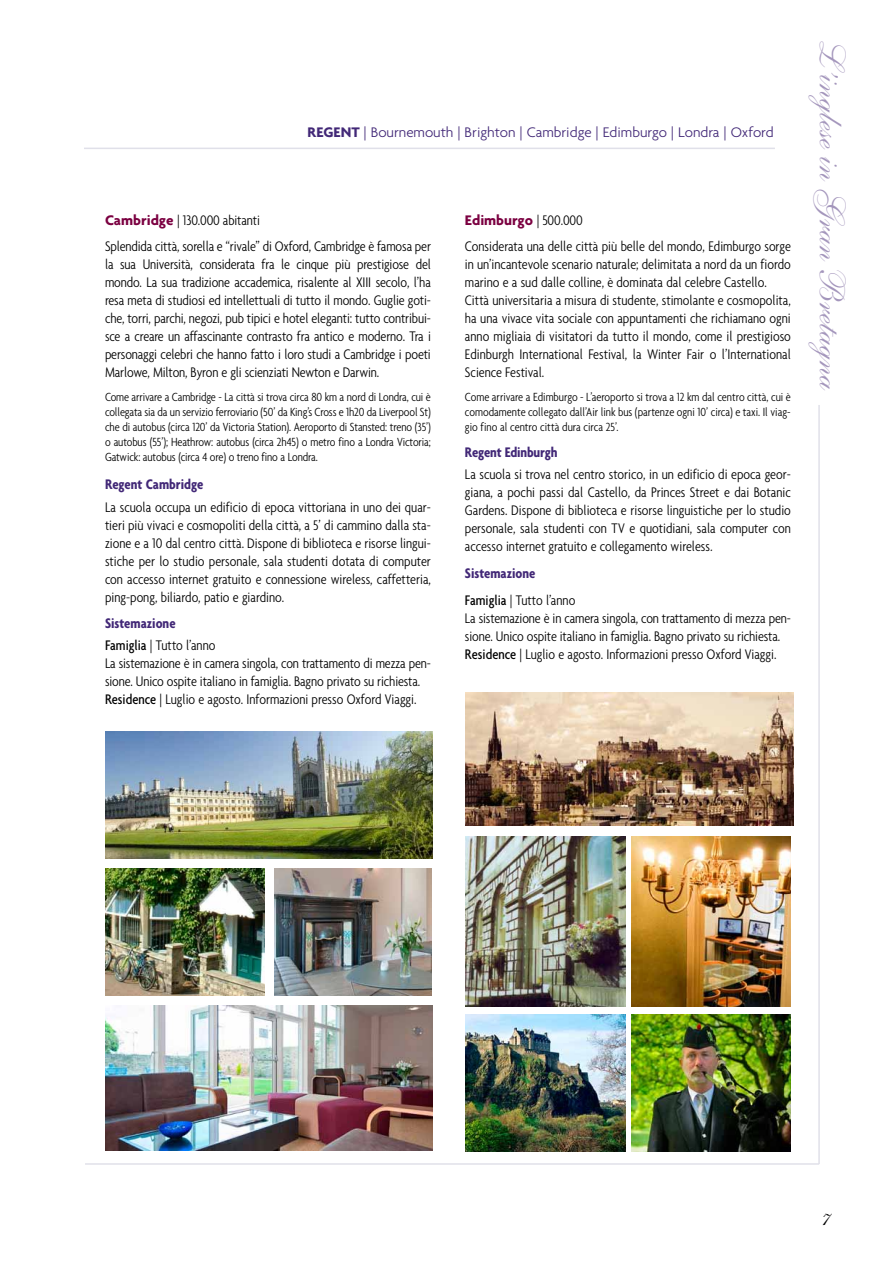
<style>
.page{position:relative;width:893px;height:1263px;background:#fff}
.page>*{position:absolute;margin:0;border:0;box-sizing:border-box;transform-origin:0 0}
.t1{font:36px "Shelley Allegro Script";color:#a496bc}
.t2{font:24px "Shelley Allegro Script";color:#000}
.t3{font:300 condensed 15px/18px "Agenda";color:#000}
.t4{font:700 condensed 15px/22.2px "Agenda";color:#422877}
.t5{font:300 15px "Agenda";color:#422877}
.t6{font:300 condensed 12.75px/15px "Agenda";letter-spacing:-.01em;color:#000;text-align:justify}
.s1{font-weight:700}
.s2{font-weight:700;font-stretch:normal;color:#7b0041}
.s3{font-weight:500;color:#000}
.s4{font-weight:300;color:#000}
.s5{font-weight:500}
.s6{font-style:italic}
</style>
<div class="page">
<hr style="left:84px;top:148px;width:691px;height:1px;background:#e0e0e9">
<hr style="left:85px;top:1163px;width:734px;height:2px;background:#e0e0e9">
<hr style="left:818px;top:405px;width:2px;height:759px;background:#e0e0e9">
<img style="left:466px;top:837px;width:159px;height:170px">
<img style="left:631px;top:837px;width:160px;height:170px">
<img style="left:466px;top:693px;width:328px;height:133px">
<img style="left:466px;top:1015px;width:159px;height:136px">
<img style="left:631px;top:1015px;width:160px;height:136px">
<img style="left:105px;top:1005px;width:328px;height:145px">
<img style="left:105px;top:731px;width:328px;height:128px">
<img style="left:274px;top:868px;width:157px;height:128px">
<img style="left:105px;top:868px;width:160px;height:128px">
<p class="t5" style="left:308px;top:126px;width:468px"><span class="s1">REGENT</span> | Bournemouth | Brighton | Cambridge | Edimburgo | Londra | Oxford</p>
<p class="t3" style="left:105px;top:208px;width:327px;line-height:26.5px"><span class="s2">Cambridge</span> | 130.000 abitanti<br>Splendida città, sorella e “rivale” di Oxford, Cambridge è famosa per</p>
<p class="t3" style="left:105px;top:257px;width:327px;text-align:justify">la sua Università, considerata fra le cinque più prestigiose del mondo. La sua tradizione accademica, risalente al XIII secolo, l’ha resa meta di studiosi ed intellettuali di tutto il mondo. Guglie goti&shy;che, torri, parchi, negozi, pub tipici e hotel eleganti: tutto contribui&shy;sce a creare un affascinante contrasto fra antico e moderno. Tra i personaggi celebri che hanno fatto i loro studi a Cambridge i poeti Marlowe, Milton, Byron e gli scienziati Newton e Darwin.</p>
<p class="t6" style="left:105px;top:390px;width:327px">Come arrivare a Cambridge - La città si trova circa 80 km a nord di Londra, cui è collegata sia da un servizio ferroviario (50’ da King’s Cross e 1h20 da Liverpool St) che di autobus (circa 120’ da Victoria Station). Aeroporto di Stansted: treno (35’) o autobus (55’); Heathrow: autobus (circa 2h45) o metro fino a Londra Victoria; Gatwick: autobus (circa 4 ore) o treno fino a Londra.</p>
<p class="t4" style="left:105px;top:475px;width:100px">Regent Cambridge</p>
<p class="t3" style="left:105px;top:499px;width:327px;text-align:justify">La scuola occupa un edificio di epoca vittoriana in uno dei quar&shy;tieri più vivaci e cosmopoliti della città, a 5’ di cammino dalla sta&shy;zione e a 10 dal centro città. Dispone di biblioteca e risorse lingui&shy;stiche per lo studio personale, sala studenti dotata di computer con accesso internet gratuito e connessione wireless, caffetteria, ping-pong, biliardo, patio e giardino.</p>
<p class="t4" style="left:105px;top:613px;width:112px">Sistemazione<br><span class="s3">Famiglia</span> <span class="s4">| Tutto l’anno</span></p>
<p class="t3" style="left:105px;top:656px;width:327px">La sistemazione è in camera singola, con trattamento di mezza pen&shy;sione. Unico ospite italiano in famiglia. Bagno privato su richiesta.<br><span class="s5">Residence</span> | Luglio e agosto. Informazioni presso Oxford Viaggi.</p>
<p class="t3" style="left:465px;top:208px;width:327px;line-height:26.5px"><span class="s2">Edimburgo</span> | 500.000<br>Considerata una delle città più belle del mondo, Edimburgo sorge</p>
<p class="t3" style="left:465px;top:257px;width:327px">in un’incantevole scenario naturale; delimitata a nord da un fiordo marino e a sud dalle colline, è dominata dal celebre Castello.<br>Città universitaria a misura di studente, stimolante e cosmopolita, ha una vivace vita sociale con appuntamenti che richiamano ogni anno migliaia di visitatori da tutto il mondo, come il prestigioso Edinburgh International Festival, la Winter Fair o l’International Science Festival.</p>
<p class="t6" style="left:465px;top:390px;width:327px">Come arrivare a Edimburgo - L’aeroporto si trova a 12 km dal centro città, cui è comodamente collegato dall’Air link bus (partenze ogni 10’ circa) e taxi. Il viag&shy;gio fino al centro città dura circa 25’.</p>
<p class="t4" style="left:465px;top:443px;width:94px">Regent Edinburgh</p>
<p class="t3" style="left:465px;top:467px;width:327px;text-align:justify">La scuola si trova nel centro storico, in un edificio di epoca geor&shy;giana, a pochi passi dal Castello, da Princes Street e dai Botanic Gardens. Dispone di biblioteca e risorse linguistiche per lo studio personale, sala studenti con TV e quotidiani, sala computer con accesso internet gratuito e collegamento wireless<span class="s6">.</span></p>
<p class="t4" style="left:465px;top:561px;width:112px;line-height:26.5px">Sistemazione<br><span class="s3">Famiglia</span> <span class="s4">| Tutto l’anno</span></p>
<p class="t3" style="left:465px;top:610px;width:327px">La sistemazione è in camera singola, con trattamento di mezza pen&shy;sione. Unico ospite italiano in famiglia. Bagno privato su richiesta.<br><span class="s5">Residence</span> | Luglio e agosto. Informazioni presso Oxford Viaggi.</p>
<h1 class="t1" style="left:842px;top:35px;width:357px;rotate:90deg">L’inglesein Gran B retagna</h1>
<h2 class="t2" style="left:817px;top:1210px;width:11px">7</h2>
</div>
